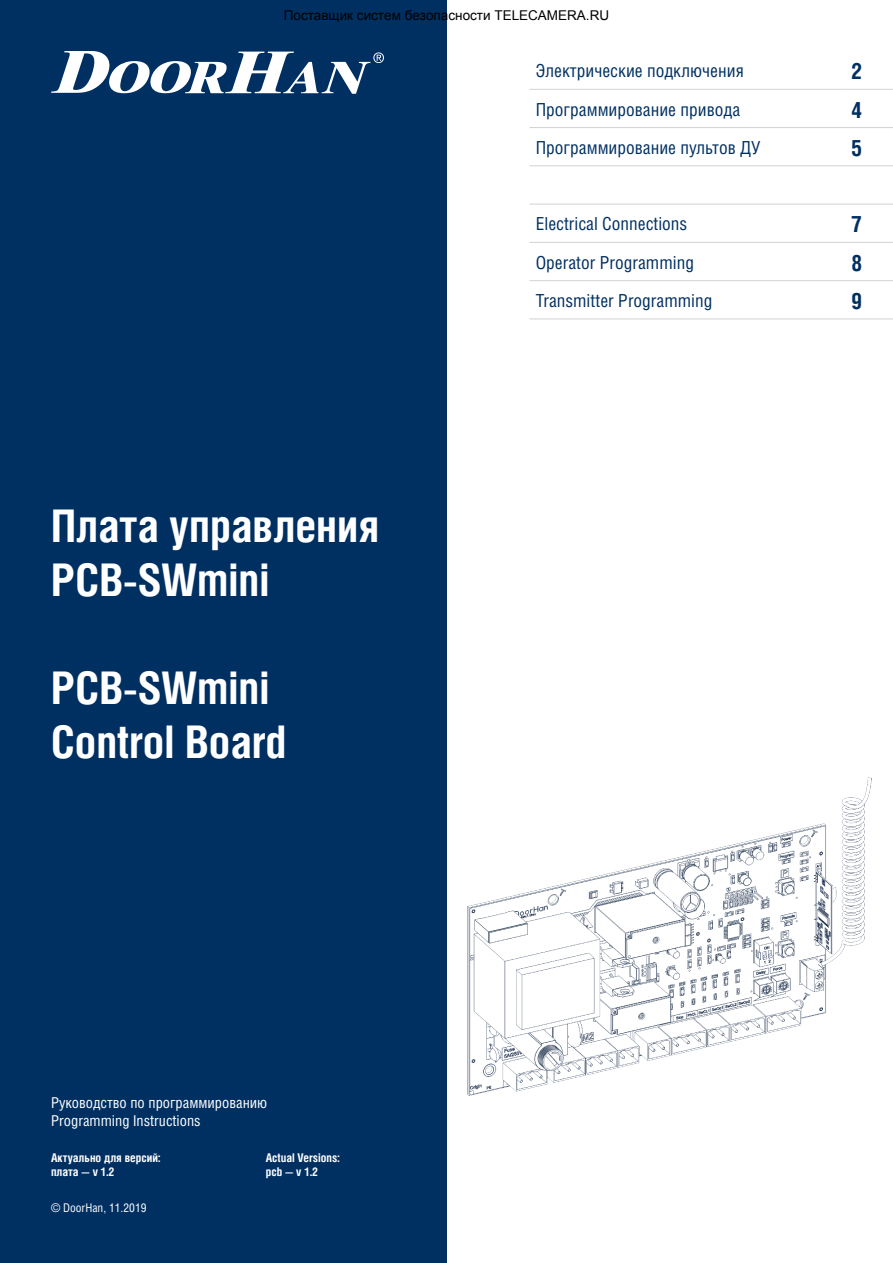
<style>
.page{position:relative;width:893px;height:1263px;background:#fff}
.page>*{position:absolute;margin:0;border:0;box-sizing:border-box;transform-origin:0 0}
.t1{font:700 45px/54px "Helios Cond";color:#fff}
.t2{font:700 22.5px "Helios Cond";color:#003062}
.t3{font:18px "Helios Cond";color:#003062}
.t4{font:15px/18px "Helios Cond";color:#fff}
.t5{font:700 12px/14.4px "Helios Cond";color:#fff}
.t6{font:12px "Helios Cond";color:#fff}
</style>
<div class="page">
<div style="left:0;top:0;width:446px;height:1263px;background:#003062"></div>
<svg style="left:51px;top:51px;width:333px;height:43px"></svg>
<img style="left:468px;top:777px;width:404px;height:319px">
<hr style="left:529px;top:89px;width:316px;height:1px;background:#d1d2d4">
<hr style="left:845px;top:89px;width:48px;height:1px;background:#d1d2d4">
<hr style="left:529px;top:127px;width:316px;height:1px;background:#d1d2d4">
<hr style="left:845px;top:127px;width:48px;height:1px;background:#d1d2d4">
<hr style="left:529px;top:166px;width:316px;height:1px;background:#d1d2d4">
<hr style="left:845px;top:166px;width:48px;height:1px;background:#d1d2d4">
<hr style="left:529px;top:204px;width:316px;height:1px;background:#d1d2d4">
<hr style="left:845px;top:204px;width:48px;height:1px;background:#d1d2d4">
<hr style="left:529px;top:242px;width:316px;height:1px;background:#d1d2d4">
<hr style="left:845px;top:242px;width:48px;height:1px;background:#d1d2d4">
<hr style="left:529px;top:280px;width:316px;height:1px;background:#d1d2d4">
<hr style="left:845px;top:280px;width:48px;height:1px;background:#d1d2d4">
<hr style="left:529px;top:319px;width:316px;height:1px;background:#d1d2d4">
<hr style="left:845px;top:319px;width:48px;height:1px;background:#d1d2d4">
<h1 class="t1" style="left:51px;top:497px;width:330px">Плата управления<br>PCB-SWmini</h1>
<h1 class="t1" style="left:51px;top:659px;width:237px">PCB-SWmini<br>Control Board</h1>
<p class="t4" style="left:51px;top:1093px;width:218px">Руководство по программированию<br>Programming Instructions</p>
<p class="t5" style="left:51px;top:1150px;width:111px">Актуально для версий: плата — v 1.2</p>
<p class="t5" style="left:266px;top:1150px;width:75px">Actual Versions: pcb — v 1.2</p>
<p class="t6" style="left:51px;top:1200px;width:97px">© DoorHan, 11.2019</p>
<p class="t3" style="left:536px;top:60px;width:210px">Электрические подключения</p>
<p class="t2" style="left:851px;top:58px;width:13px">2</p>
<p class="t3" style="left:536px;top:98px;width:206px">Программирование привода</p>
<p class="t2" style="left:851px;top:96px;width:13px">4</p>
<p class="t3" style="left:536px;top:137px;width:226px">Программирование пультов ДУ</p>
<p class="t2" style="left:851px;top:134px;width:13px">5</p>
<p class="t3" style="left:536px;top:213px;width:153px">Electrical Connections</p>
<p class="t2" style="left:851px;top:211px;width:12px">7</p>
<p class="t3" style="left:536px;top:251px;width:160px">Operator Programming</p>
<p class="t2" style="left:851px;top:249px;width:13px">8</p>
<p class="t3" style="left:536px;top:290px;width:178px">Transmitter Programming</p>
<p class="t2" style="left:851px;top:287px;width:13px">9</p>
</div>
